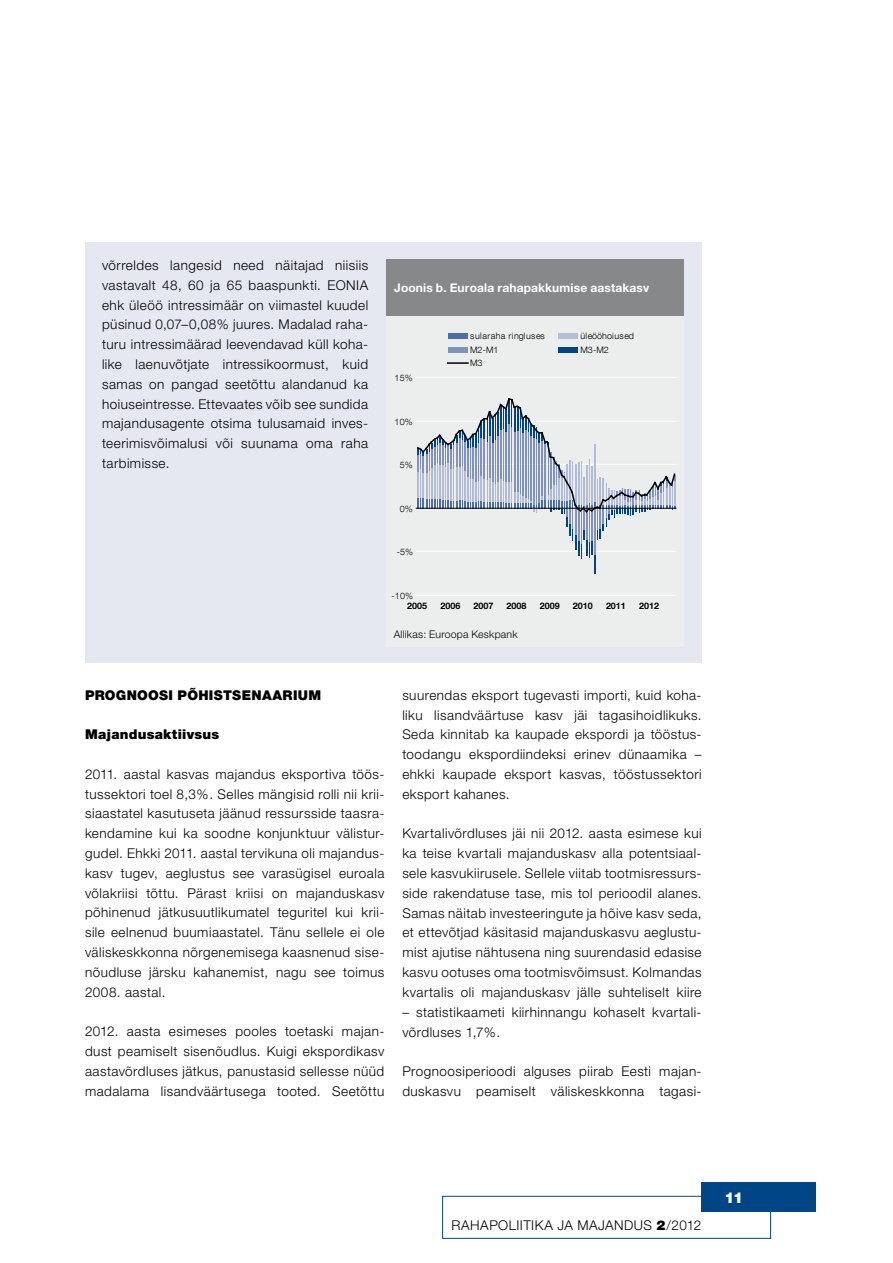
<style>
.page{position:relative;width:893px;height:1263px;background:#fff}
.page>*{position:absolute;margin:0;border:0;box-sizing:border-box;transform-origin:0 0}
.t1{font:900 15px "Helvetica Neue";color:#fff}
.t2{font:300 13.5px/19.8px "Helvetica Neue";letter-spacing:.035em;color:#000;text-align:justify}
.t3{font:900 13.5px "Helvetica Neue";letter-spacing:.02em;color:#000}
.t4{font:700 12px "Helvetica Neue";letter-spacing:.01em;color:#fff}
.t5{font:300 10.5px "Helvetica Neue";letter-spacing:.02em;color:#000}
.t6{font:300 9px "Helvetica Neue LT Com";letter-spacing:.015em;color:#000}
.t7{font:700 9px "Helvetica Neue LT Com";color:#000}
.t8{font:300 9px "Helvetica Neue LT Com";letter-spacing:.035em;color:#000}
.s1{font-weight:900}
</style>
<div class="page">
<div style="left:442px;top:1196px;width:329px;height:43px;border:1px solid #004687"></div>
<div style="left:701px;top:1182px;width:114px;height:30px;background:#004687"></div>
<div style="left:85px;top:242px;width:617px;height:421px;background:#e6e8f1"></div>
<div style="left:386px;top:260px;width:297px;height:387px;background:#eceded"></div>
<hr style="left:416px;top:595px;width:260px;height:1px;background:#fff">
<hr style="left:416px;top:377px;width:260px;height:1px;background:#fff">
<svg style="left:416px;top:398px;width:260px;height:175px"></svg>
<div style="left:448px;top:333px;width:20px;height:6px;background:#4d6fa5"></div>
<div style="left:558px;top:333px;width:20px;height:6px;background:#b3bcd7"></div>
<div style="left:448px;top:347px;width:20px;height:6px;background:#8193bd"></div>
<div style="left:558px;top:347px;width:20px;height:6px;background:#004687"></div>
<hr style="left:448px;top:362px;width:20px;height:2px;background:#000">
<div style="left:386px;top:259px;width:297px;height:57px;background:#87888a"></div>
<p class="t2" style="left:102px;top:255px;width:268px">võrreldes langesid need näitajad niisiis vastavalt 48, 60 ja 65 baaspunkti. EONIA ehk üleöö intressimäär on viimastel kuudel püsinud 0,07–0,08% juures. Madalad raha&shy;turu intressimäärad leevendavad küll koha&shy;like laenuvõtjate intressikoormust, kuid samas on pangad seetõttu alandanud ka hoiuseintresse. Ettevaates võib see sundida majandusagente otsima tulusamaid inves&shy;teerimisvõimalusi või suunama oma raha tarbimisse.</p>
<p class="t4" style="left:394px;top:281px;width:256px">Joonis b. Euroala rahapakkumise aastakasv</p>
<p class="t6" style="left:394px;top:373px;width:20px">15%</p>
<p class="t6" style="left:394px;top:417px;width:20px">10%</p>
<p class="t6" style="left:400px;top:460px;width:15px">5%</p>
<p class="t6" style="left:400px;top:504px;width:15px">0%</p>
<p class="t6" style="left:397px;top:547px;width:18px">-5%</p>
<p class="t6" style="left:391px;top:591px;width:23px">-10%</p>
<p class="t8" style="left:470px;top:330px;width:76px">sularaha ringluses</p>
<p class="t6" style="left:580px;top:330px;width:55px">üleööhoiused</p>
<p class="t6" style="left:470px;top:344px;width:30px">M2-M1</p>
<p class="t6" style="left:580px;top:344px;width:30px">M3-M2</p>
<p class="t6" style="left:470px;top:358px;width:14px">M3</p>
<p class="t7" style="left:407px;top:600px;width:21px">2005</p>
<p class="t7" style="left:440px;top:600px;width:21px">2006</p>
<p class="t7" style="left:473px;top:600px;width:21px">2007</p>
<p class="t7" style="left:507px;top:600px;width:21px">2008</p>
<p class="t7" style="left:540px;top:600px;width:21px">2009</p>
<p class="t7" style="left:573px;top:600px;width:21px">2010</p>
<p class="t7" style="left:606px;top:600px;width:21px">2011</p>
<p class="t7" style="left:639px;top:600px;width:21px">2012</p>
<p class="t5" style="left:394px;top:628px;width:126px">Allikas: Euroopa Keskpank</p>
<p class="t3" style="left:85px;top:687px;width:238px">PROGNOOSI PÕHISTSENAARIUM</p>
<p class="t3" style="left:85px;top:726px;width:136px">Majandusaktiivsus</p>
<p class="t2" style="left:85px;top:764px;width:301px">2011. aastal kasvas majandus eksportiva töös&shy;tussektori toel 8,3%. Selles mängisid rolli nii krii&shy;siaastatel kasutuseta jäänud ressursside taasra&shy;kendamine kui ka soodne konjunktuur välistur&shy;gudel. Ehkki 2011. aastal tervikuna oli majandus&shy;kasv tugev, aeglustus see varasügisel euroala võlakriisi tõttu. Pärast kriisi on majanduskasv põhinenud jätkusuutlikumatel teguritel kui krii&shy;sile eelnenud buumiaastatel. Tänu sellele ei ole väliskeskkonna nõrgenemisega kaasnenud sise&shy;nõudluse järsku kahanemist, nagu see toimus 2008. aastal.</p>
<p class="t2" style="left:85px;top:1021px;width:301px">2012. aasta esimeses pooles toetaski majan&shy;dust peamiselt sisenõudlus. Kuigi ekspordikasv aastavõrdluses jätkus, panustasid sellesse nüüd madalama lisandväärtusega tooted. Seetõttu</p>
<p class="t2" style="left:402px;top:685px;width:301px">suurendas eksport tugevasti importi, kuid koha&shy;liku lisandväärtuse kasv jäi tagasihoidlikuks.<br>Seda kinnitab ka kaupade ekspordi ja tööstus&shy;toodangu ekspordiindeksi erinev dünaamika – ehkki kaupade eksport kasvas, tööstussektori eksport kahanes.</p>
<p class="t2" style="left:402px;top:823px;width:301px">Kvartalivõrdluses jäi nii 2012. aasta esimese kui ka teise kvartali majanduskasv alla potentsiaal&shy;sele kasvukiirusele. Sellele viitab tootmisressurs&shy;side rakendatuse tase, mis tol perioodil alanes.<br>Samas näitab investeeringute ja hõive kasv seda, et ettevõtjad käsitasid majanduskasvu aeglustu&shy;mist ajutise nähtusena ning suurendasid edasise kasvu ootuses oma tootmisvõimsust. Kolmandas kvartalis oli majanduskasv jälle suhteliselt kiire</p>
<p class="t2" style="left:402px;top:1002px;width:301px">– statistikaameti kiirhinnangu kohaselt kvartali&shy;võrdluses 1,7%.</p>
<p class="t2" style="left:402px;top:1061px;width:301px">Prognoosiperioodi alguses piirab Eesti majan&shy;duskasvu peamiselt väliskeskkonna tagasi-</p>
<p class="t2" style="left:451px;top:1214px;width:251px">RAHAPOLIITIKA JA MAJANDUS <span class="s1">2</span>/2012</p>
<p class="t1" style="left:724px;top:1188px;width:20px">11</p>
</div>
